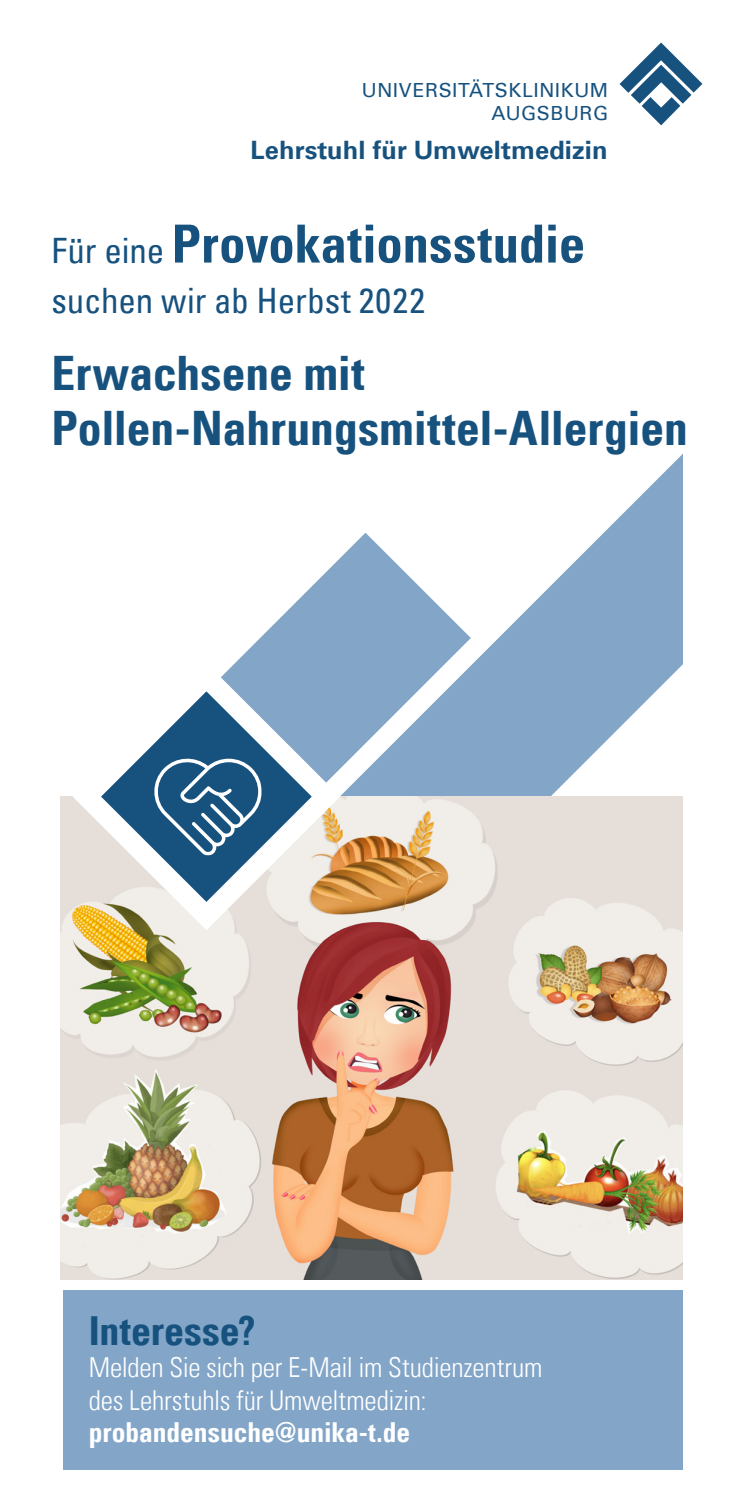
<style>
.page{position:relative;width:745px;height:1489px;background:#fff}
.page>*{position:absolute;margin:0;border:0;box-sizing:border-box;transform-origin:0 0}
.t1{font:52.5px "Univers Com 67 Bold Cond";color:#17527f}
.t2{font:47.5px/55px "Univers Com 67 Bold Cond";color:#17527f}
.t3{font:40px "Univers Com 67 Bold Cond";color:#17527f}
.t4{font:condensed 35px "Univers Com 57";color:#17527f}
.t5{font:27.5px/32.5px "Univers Com 47 Light Cond";letter-spacing:-.01em;color:#fff}
.t6{font:27.5px "Univers Com 67 Bold Cond";color:#fff}
.t7{font:700 25.25px "Univers Com 65";letter-spacing:.005em;color:#17527f}
.t8{font:19.5px/23px "Univers Com 55 Roman";letter-spacing:.03em;color:#17527f;text-align:right}
.s1{font-family:"Univers Com 57";font-stretch:condensed;font-size:35px}
</style>
<div class="page">
<div style="left:63px;top:1290px;width:618px;height:179px;background:#82a5c8"></div>
<svg style="left:470px;top:454px;width:213px;height:342px;fill:#82a5c8"></svg>
<img style="left:60px;top:796px;width:623px;height:483px">
<svg style="left:250px;top:533px;width:220px;height:349px;fill:#82a5c8"></svg>
<svg style="left:60px;top:648px;width:294px;height:296px"></svg>
<svg style="left:619px;top:43px;width:83px;height:82px"></svg>
<p class="t8" style="left:361px;top:79px;width:247px">UNIVERSITÄTSKLINIKUM<br>AUGSBURG</p>
<p class="t7" style="left:250px;top:135px;width:358px">Lehrstuhl für Umweltmedizin</p>
<h1 class="t1" style="left:51px;top:212px;width:535px"><span class="s1">Für eine</span> Provokationsstudie</h1>
<p class="t4" style="left:51px;top:278px;width:375px">suchen wir ab Herbst 2022</p>
<h2 class="t2" style="left:51px;top:345px;width:637px">Erwachsene mit<br>Pollen-Nahrungsmittel-Allergien</h2>
<h3 class="t3" style="left:89px;top:1305px;width:168px">Interesse?</h3>
<p class="t5" style="left:89px;top:1350px;width:455px">Melden Sie sich per E-Mail im Studienzentrum des Lehrstuhls für Umweltmedizin:</p>
<p class="t6" style="left:89px;top:1415px;width:323px">probandensuche@unika-t.de</p>
</div>
